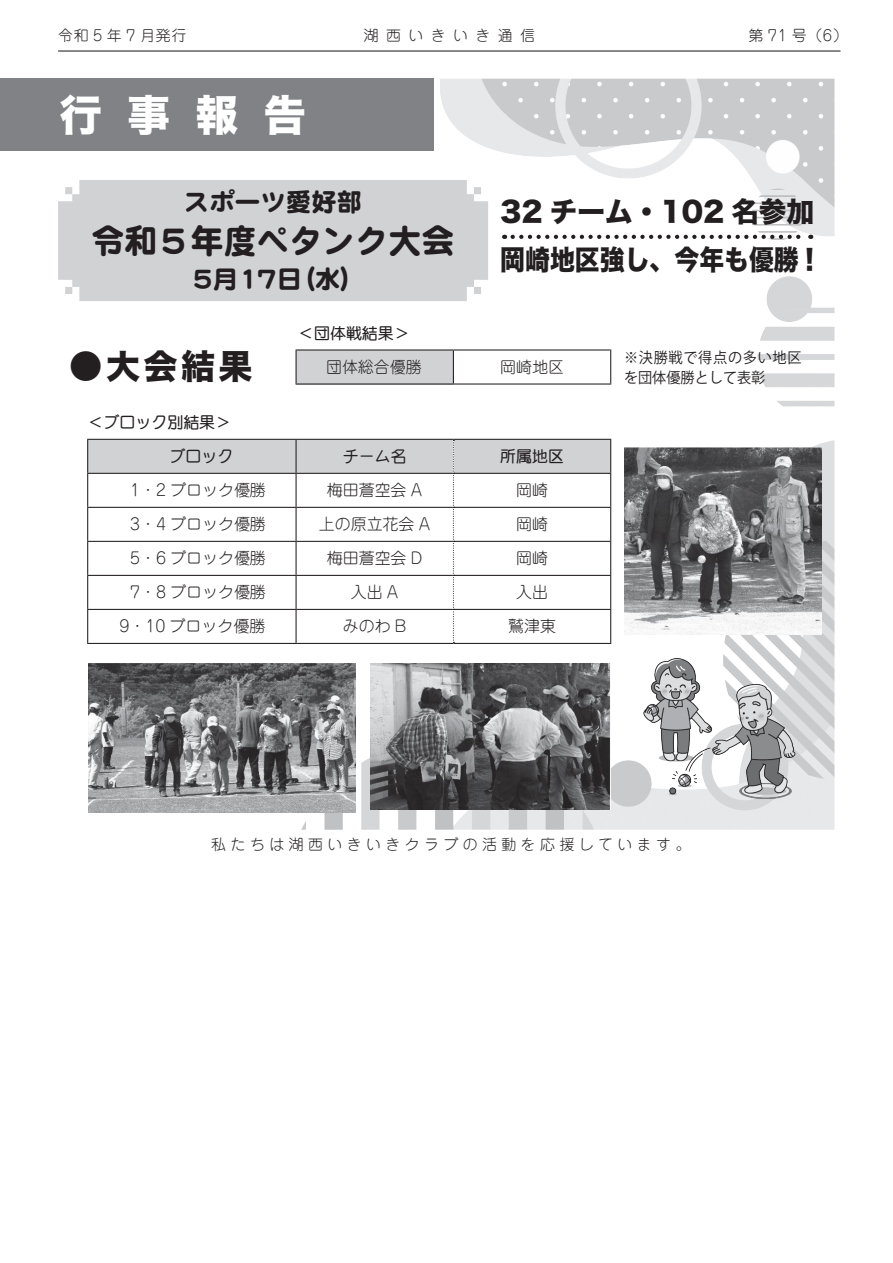
<style>
.page{position:relative;width:893px;height:1263px;background:#fff}
.page>*{position:absolute;margin:0;border:0;box-sizing:border-box;transform-origin:0 0}
.t1{font:42.45px "Hira Kaku Std W8";color:#fff}
.t2{font:34.05px "DF Maru Gothic SB MP RKSJ H";color:#231f20}
.t3{font:34.05px "Hira Kaku Std W8";color:#231f20}
.t4{font:27.6px "Hira Kaku Std W8";color:#231f20;scale:.9 1}
.t5{font:27.6px "Hira Kaku Std W8";color:#231f20}
.t6{font:25.5px "DF Maru Gothic SB MP RKSJ H";color:#231f20}
.t7{font:300 15.9px "Jun 101 Pro";color:#231f20}
.t8{font:15.9px "DF Maru Gothic Bd MP RKSJ H";color:#231f20}
.t9{font:300 14.85px "Jun 101 Pro";letter-spacing:.3em;color:#231f20}
.t10{font:14.85px/20.2px "Koz Go Pr 6 N";letter-spacing:.05em;color:#231f20;scale:.95 1}
.t11{font:300 14.85px "Jun 101 Pro";letter-spacing:.5em;color:#231f20}
</style>
<div class="page">
<hr style="left:58px;top:50px;width:782px;height:2px;background:#231f20">
<img style="left:275px;top:79px;width:559px;height:751px">
<div style="left:0;top:79px;width:434px;height:72px;background:#808285"></div>
<div style="left:58px;top:180px;width:430px;height:121px;background:#d1d2d4"></div>
<svg style="left:513px;top:235px;width:298px;height:4px"></svg>
<div style="left:296px;top:350px;width:157px;height:34px;background:#d1d2d4"></div>
<hr style="left:610px;top:350px;width:1px;height:33px;background:#231f20">
<hr style="left:87px;top:439px;width:209px;height:1px;background:#231f20">
<hr style="left:87px;top:440px;width:1px;height:33px;background:#231f20">
<hr style="left:87px;top:473px;width:209px;height:1px;background:#231f20">
<hr style="left:87px;top:474px;width:1px;height:33px;background:#231f20">
<hr style="left:87px;top:507px;width:209px;height:1px;background:#231f20">
<hr style="left:87px;top:508px;width:1px;height:33px;background:#231f20">
<hr style="left:87px;top:541px;width:209px;height:1px;background:#231f20">
<hr style="left:87px;top:542px;width:1px;height:33px;background:#231f20">
<hr style="left:87px;top:575px;width:209px;height:1px;background:#231f20">
<hr style="left:87px;top:576px;width:1px;height:33px;background:#231f20">
<hr style="left:87px;top:609px;width:209px;height:1px;background:#231f20">
<hr style="left:87px;top:610px;width:1px;height:33px;background:#231f20">
<hr style="left:87px;top:643px;width:209px;height:1px;background:#231f20">
<hr style="left:296px;top:643px;width:157px;height:1px;background:#231f20">
<hr style="left:453px;top:643px;width:158px;height:1px;background:#231f20">
<hr style="left:453px;top:349px;width:158px;height:1px;background:#231f20">
<hr style="left:453px;top:383px;width:158px;height:2px;background:#231f20">
<svg style="left:88px;top:439px;width:523px;height:204px"></svg>
<hr style="left:296px;top:349px;width:157px;height:1px;background:#231f20">
<hr style="left:296px;top:350px;width:1px;height:33px;background:#231f20">
<hr style="left:453px;top:350px;width:1px;height:33px;background:#231f20">
<hr style="left:296px;top:383px;width:157px;height:2px;background:#231f20">
<img style="left:624px;top:447px;width:197px;height:188px">
<img style="left:370px;top:663px;width:240px;height:146px">
<img style="left:89px;top:663px;width:267px;height:149px">
<img style="left:638px;top:655px;width:163px;height:147px">
<p class="t9" style="left:58px;top:24px;width:130px">令和 5 年 7 月発行</p>
<p class="t1" style="left:60px;top:91px;width:248px">行事報告</p>
<p class="t11" style="left:364px;top:24px;width:173px">湖西いきいき通信</p>
<p class="t9" style="left:748px;top:24px;width:101px">第 71 号)6(</p>
<p class="t6" style="left:184px;top:190px;width:180px">スポーツ愛好部</p>
<p class="t2" style="left:92px;top:223px;width:364px">令和５年度ペタンク大会</p>
<p class="t6" style="left:193px;top:266px;width:174px">5月17 （日水(</p>
<p class="t5" style="left:500px;top:196px;width:316px">32 チーム・102 名参加</p>
<p class="t4" style="left:500px;top:244px;width:350px">岡崎地区強し、今年も優勝 !</p>
<p class="t8" style="left:298px;top:325px;width:113px">＜団体戦結果&lt;</p>
<p class="t3" style="left:69px;top:347px;width:185px">●大会結果</p>
<p class="t7" style="left:326px;top:354px;width:97px">団体総合優勝</p>
<p class="t7" style="left:500px;top:354px;width:65px">岡崎地区</p>
<p class="t10" style="left:624px;top:347px;width:188px">※決勝戦で得点の多い地区を団体優勝として表彰</p>
<p class="t8" style="left:88px;top:414px;width:145px">＜ブロック別結果&lt;</p>
<p class="t8" style="left:170px;top:448px;width:65px">ブロック</p>
<p class="t8" style="left:343px;top:448px;width:65px">チーム名</p>
<p class="t8" style="left:500px;top:448px;width:65px">所属地区</p>
<p class="t7" style="left:130px;top:478px;width:137px">1・2 ブロック優勝</p>
<p class="t7" style="left:327px;top:478px;width:97px">梅田蒼空会 A</p>
<p class="t7" style="left:516px;top:478px;width:33px">岡崎</p>
<p class="t7" style="left:130px;top:512px;width:137px">3・4 ブロック優勝</p>
<p class="t7" style="left:319px;top:512px;width:113px">上の原立花会 A</p>
<p class="t7" style="left:516px;top:512px;width:33px">岡崎</p>
<p class="t7" style="left:130px;top:546px;width:137px">5・6 ブロック優勝</p>
<p class="t7" style="left:327px;top:546px;width:97px">梅田蒼空会 D</p>
<p class="t7" style="left:516px;top:546px;width:33px">岡崎</p>
<p class="t7" style="left:130px;top:580px;width:137px">7・8 ブロック優勝</p>
<p class="t7" style="left:351px;top:580px;width:49px">入出 A</p>
<p class="t7" style="left:516px;top:580px;width:33px">入出</p>
<p class="t7" style="left:120px;top:614px;width:147px">9・10 ブロック優勝</p>
<p class="t7" style="left:343px;top:614px;width:65px">みのわ B</p>
<p class="t7" style="left:508px;top:614px;width:49px">鷲津東</p>
<p class="t9" style="left:211px;top:833px;width:481px">私たちは湖西いきいきクラブの活動を応援しています。</p>
</div>
